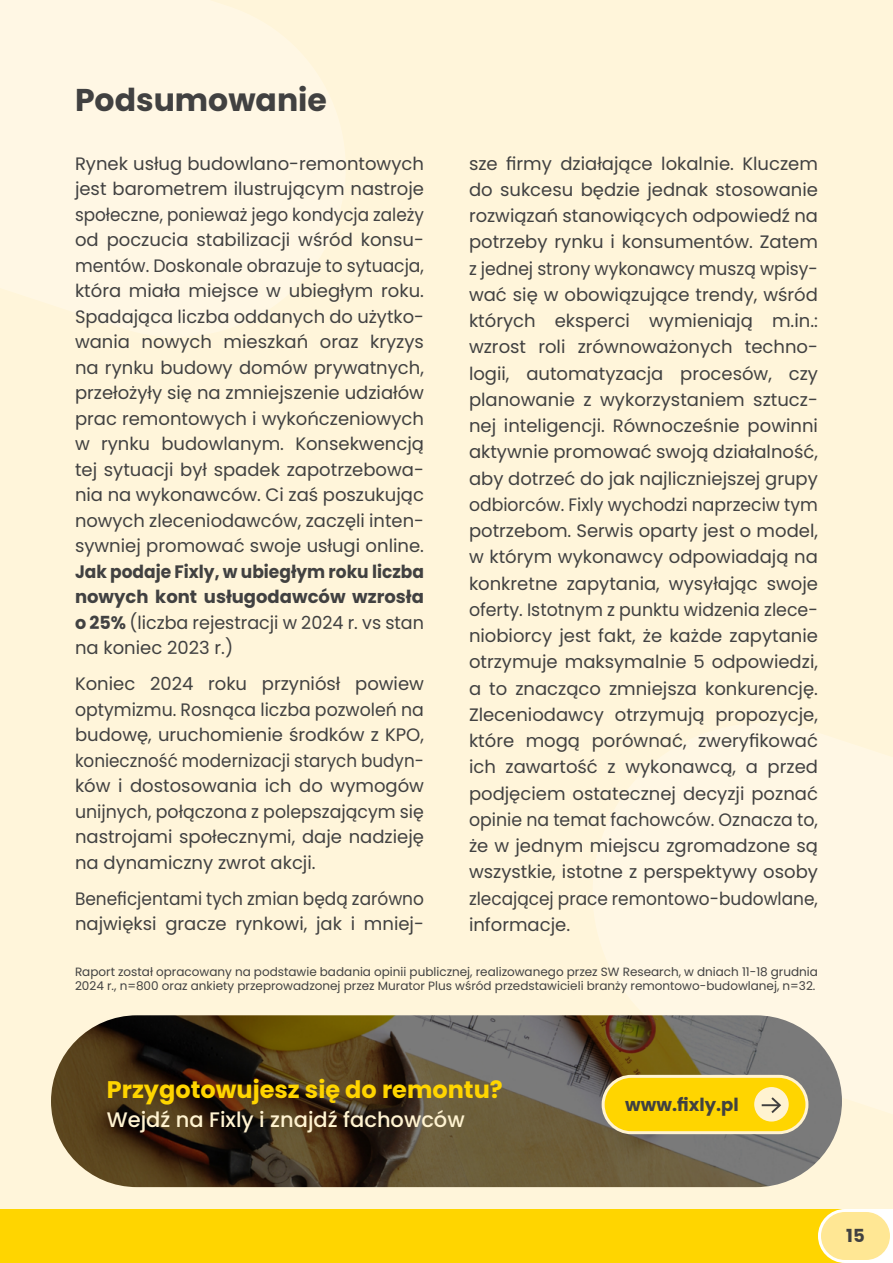
<style>
.page{position:relative;width:893px;height:1263px;background:#fff}
.page>*{position:absolute;margin:0;border:0;box-sizing:border-box;transform-origin:0 0}
.t1{font:700 31.5px "Poppins";color:#414141}
.t2{font:700 24px "Poppins";color:#ffd500}
.t3{font:500 21px "Poppins";color:#fff3d1}
.t4{font:18px/26.2px "Poppins";color:#414141;text-align:justify}
.t5{font:700 18px/25.5px "Poppins";color:#414141;text-align:justify;scale:.95 1}
.t6{font:18px/25.5px "Poppins";color:#414141;scale:.94 1}
.t7{font:700 18px "Poppins";color:#414141}
.t8{font:12px/14.4px "Poppins";color:#414141}
.s1{font-weight:400}
</style>
<div class="page">
<div style="left:0;top:1209px;width:838px;height:54px;background:#ffd500"></div>
<div style="left:0;top:0;width:893px;height:1209px;background:#fff5da"></div>
<div style="left:819px;top:1210px;width:72px;height:51px;background:#ffe794;border-radius:26px"></div>
<div style="left:818px;top:1209px;width:75px;height:54px;border:3px solid #fff;border-radius:26px"></div>
<svg style="left:572px;top:1015px;width:313px;height:201px"></svg>
<img style="left:51px;top:1015px;width:791px;height:172px;border-radius:86px">
<div style="left:603px;top:1076px;width:204px;height:57px;background:#ffd500;border-radius:28px"></div>
<div style="left:602px;top:1075px;width:206px;height:59px;border:3px solid #fff3d1;border-radius:28px"></div>
<div style="left:754px;top:1087px;width:35px;height:34px;background:#fff3d1;border-radius:50%"></div>
<svg style="left:762px;top:1097px;width:19px;height:16px"></svg>
<h1 class="t1" style="left:75px;top:82px;width:253px">Podsumowanie</h1>
<p class="t4" style="left:469px;top:150px;width:350px">sze firmy działające lokalnie. Kluczem do sukcesu będzie jednak stosowanie rozwiązań stanowiących odpowiedź na potrzeby rynku i konsumentów. Zatem z jednej strony wykonawcy muszą wpisy&shy;wać się w obowiązujące trendy, wśród których eksperci wymieniają m.in.: wzrost roli zrównoważonych techno&shy;logii, automatyzacja procesów, czy planowanie z wykorzystaniem sztucz&shy;nej inteligencji. Równocześnie powinni aktywnie promować swoją działalność, aby dotrzeć do jak najliczniejszej grupy odbiorców. Fixly wychodzi naprzeciw tym potrzebom. Serwis oparty jest o model, w którym wykonawcy odpowiadają na konkretne zapytania, wysyłając swoje oferty. Istotnym z punktu widzenia zlece&shy;niobiorcy jest fakt, że każde zapytanie otrzymuje maksymalnie 5 odpowiedzi, a to znacząco zmniejsza konkurencję.<br>Zleceniodawcy otrzymują propozycje, które mogą porównać, zweryfikować ich zawartość z wykonawcą, a przed podjęciem ostatecznej decyzji poznać opinie na temat fachowców. Oznacza to, że w jednym miejscu zgromadzone są wszystkie, istotne z perspektywy osoby zlecającej prace remontowo-budowlane, informacje.</p>
<p class="t4" style="left:75px;top:151px;width:350px;line-height:25.5px">Rynek usług budowlano-remontowych jest barometrem ilustrującym nastroje społeczne, ponieważ jego kondycja zależy od poczucia stabilizacji wśród konsu&shy;mentów. Doskonale obrazuje to sytuacja, która miała miejsce w ubiegłym roku.<br>Spadająca liczba oddanych do użytko&shy;wania nowych mieszkań oraz kryzys na rynku budowy domów prywatnych, przełożyły się na zmniejszenie udziałów prac remontowych i wykończeniowych w rynku budowlanym. Konsekwencją tej sytuacji był spadek zapotrzebowa&shy;nia na wykonawców. Ci zaś poszukując nowych zleceniodawców, zaczęli inten&shy;sywniej promować swoje usługi online.</p>
<p class="t5" style="left:75px;top:559px;width:369px">Jak podaje Fixly, w ubiegłym roku liczba nowych kont usługodawców wzrosła o 25% <span class="s1">(liczba rejestracji w 2024 r. vs stan na koniec 2023 r.)</span></p>
<p class="t4" style="left:75px;top:671px;width:350px;line-height:25.5px">Koniec 2024 roku przyniósł powiew optymizmu. Rosnąca liczba pozwoleń na budowę, uruchomienie środków z KPO, konieczność modernizacji starych budyn&shy;ków i dostosowania ich do wymogów unijnych, połączona z polepszającym się nastrojami społecznymi, daje nadzieję na dynamiczny zwrot akcji.</p>
<p class="t6" style="left:75px;top:886px;width:373px">Beneficjentami tych zmian będą zarówno najwięksi gracze rynkowi, jak i mniej-</p>
<p class="t8" style="left:75px;top:964px;width:744px">Raport został opracowany na podstawie badania opinii publicznej, realizowanego przez SW Research, w dniach 11-18 grudnia<br>2024 r., n=800 oraz ankiety przeprowadzonej przez Murator Plus wśród przedstawicieli branży remontowo-budowlanej, n=32.</p>
<h2 class="t2" style="left:107px;top:1076px;width:397px">Przygotowujesz się do remontu?</h2>
<p class="t3" style="left:107px;top:1107px;width:359px">Wejdź na Fixly i znajdź fachowców</p>
<p class="t7" style="left:625px;top:1094px;width:115px">www.fixly.pl</p>
<p class="t7" style="left:846px;top:1225px;width:20px">15</p>
</div>
